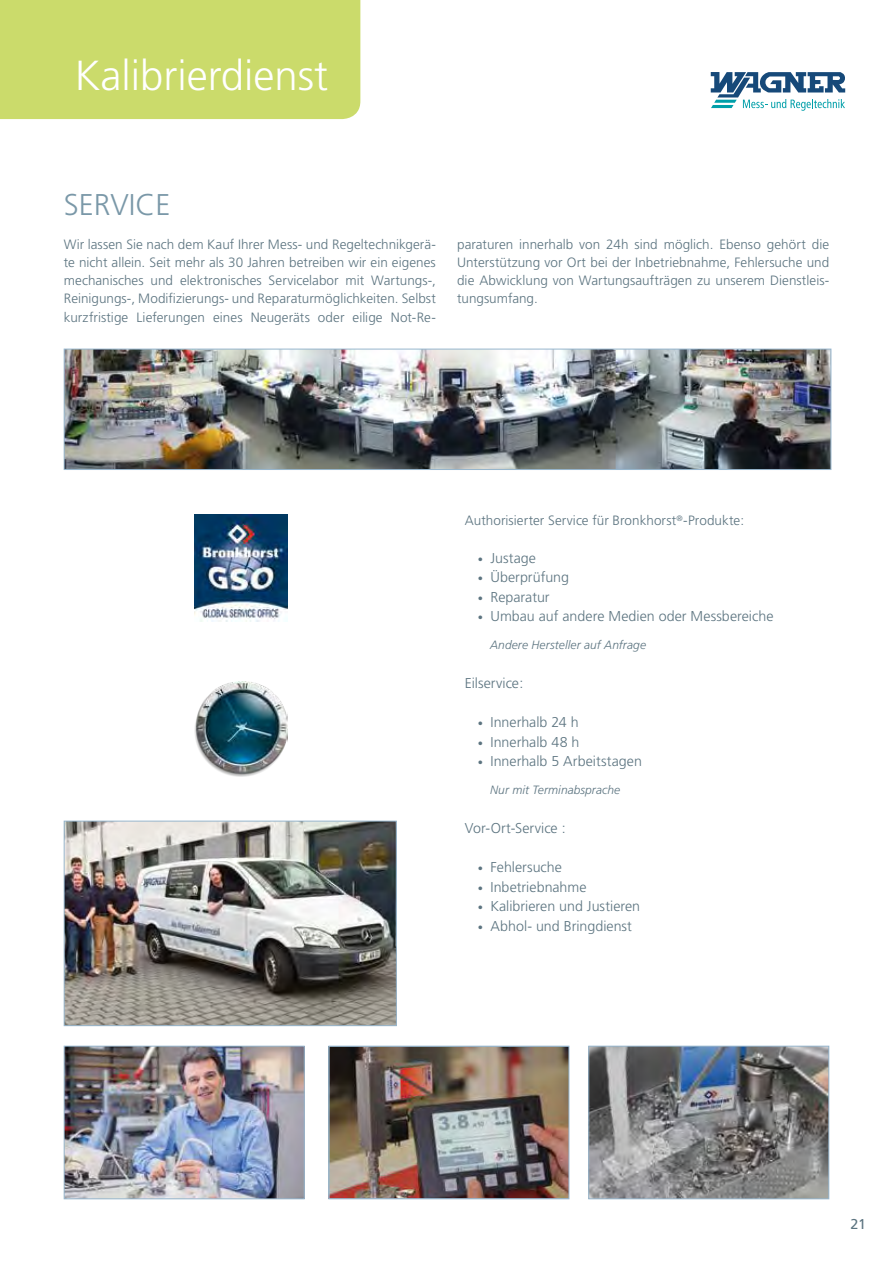
<style>
.page{position:relative;width:893px;height:1263px;background:#fff}
.page>*{position:absolute;margin:0;border:0;box-sizing:border-box;transform-origin:0 0}
.t1{font:300 42px "Frutiger";color:#fff}
.t2{font:300 30px "Frutiger";color:#7a98a8}
.t3{font:300 14.25px "Frutiger";color:#5c7480}
.t4{font:14.25px "Frutiger";color:#5c7480}
.t5{font:300 13.5px/18.1px "Frutiger";letter-spacing:.005em;color:#5c7480;text-align:justify}
.t6{font:italic 300 12px "Frutiger";letter-spacing:.01em;color:#5c7480}
.s1{font-size:10.5px}
</style>
<div class="page">
<img style="left:66px;top:351px;width:763px;height:117px">
<div style="left:64px;top:349px;width:767px;height:121px;border:1px solid #97b6cd"></div>
<img style="left:195px;top:514px;width:93px;height:108px">
<img style="left:195px;top:682px;width:93px;height:94px">
<img style="left:66px;top:1048px;width:237px;height:149px">
<div style="left:64px;top:1046px;width:241px;height:153px;border:1px solid #97b6cd"></div>
<img style="left:66px;top:823px;width:329px;height:201px">
<div style="left:64px;top:821px;width:333px;height:205px;border:1px solid #97b6cd"></div>
<img style="left:330px;top:1048px;width:237px;height:149px">
<div style="left:328px;top:1046px;width:241px;height:153px;border:1px solid #97b6cd"></div>
<img style="left:590px;top:1048px;width:237px;height:149px">
<div style="left:588px;top:1046px;width:241px;height:153px;border:1px solid #97b6cd"></div>
<div style="left:0;top:0;width:360px;height:119px;background:#cbdb6b"></div>
<svg style="left:711px;top:72px;width:134px;height:39px"></svg>
<h1 class="t1" style="left:75px;top:52px;width:255px">Kalibrierdienst</h1>
<h2 class="t2" style="left:64px;top:188px;width:108px">SERVICE</h2>
<p class="t5" style="left:64px;top:235px;width:374px">Wir lassen Sie nach dem Kauf Ihrer Mess- und Regeltechnikgerä&shy;te nicht allein. Seit mehr als 30 Jahren betreiben wir ein eigenes mechanisches und elektronisches Servicelabor mit Wartungs-, Reinigungs-, Modifizierungs- und Reparaturmöglichkeiten. Selbst kurzfristige Lieferungen eines Neugeräts oder eilige Not-Re-</p>
<p class="t5" style="left:457px;top:235px;width:374px">paraturen innerhalb von 24h sind möglich. Ebenso gehört die Unterstützung vor Ort bei der Inbetriebnahme, Fehlersuche und die Abwicklung von Wartungsaufträgen zu unserem Dienstleis&shy;tungsumfang.</p>
<p class="t5" style="left:465px;top:511px;width:281px">Authorisierter Service für Bronkhorst<sup>®</sup>-Produkte:</p>
<p class="t3" style="left:478px;top:550px;width:60px"><span class="s1">•</span> Justage</p>
<p class="t3" style="left:478px;top:569px;width:93px"><span class="s1">•</span> Überprüfung</p>
<p class="t3" style="left:478px;top:589px;width:73px"><span class="s1">•</span> Reparatur</p>
<p class="t3" style="left:478px;top:608px;width:297px"><span class="s1">•</span> Umbau auf andere Medien oder Messbereiche</p>
<p class="t6" style="left:490px;top:638px;width:157px">Andere Hersteller auf Anfrage</p>
<p class="t3" style="left:465px;top:675px;width:60px">Eilservice:</p>
<p class="t3" style="left:478px;top:714px;width:102px"><span class="s1">•</span> Innerhalb 24 h</p>
<p class="t3" style="left:478px;top:734px;width:103px"><span class="s1">•</span> Innerhalb 48 h</p>
<p class="t3" style="left:478px;top:753px;width:166px"><span class="s1">•</span> Innerhalb 5 Arbeitstagen</p>
<p class="t6" style="left:490px;top:783px;width:132px">Nur mit Terminabsprache</p>
<p class="t3" style="left:465px;top:820px;width:102px">Vor-Ort-Service :</p>
<p class="t3" style="left:478px;top:859px;width:86px"><span class="s1">•</span> Fehlersuche</p>
<p class="t3" style="left:478px;top:879px;width:110px"><span class="s1">•</span> Inbetriebnahme</p>
<p class="t3" style="left:478px;top:898px;width:164px"><span class="s1">•</span> Kalibrieren und Justieren</p>
<p class="t3" style="left:478px;top:918px;width:156px"><span class="s1">•</span> Abhol- und Bringdienst</p>
<p class="t4" style="left:850px;top:1215px;width:17px">21</p>
</div>
